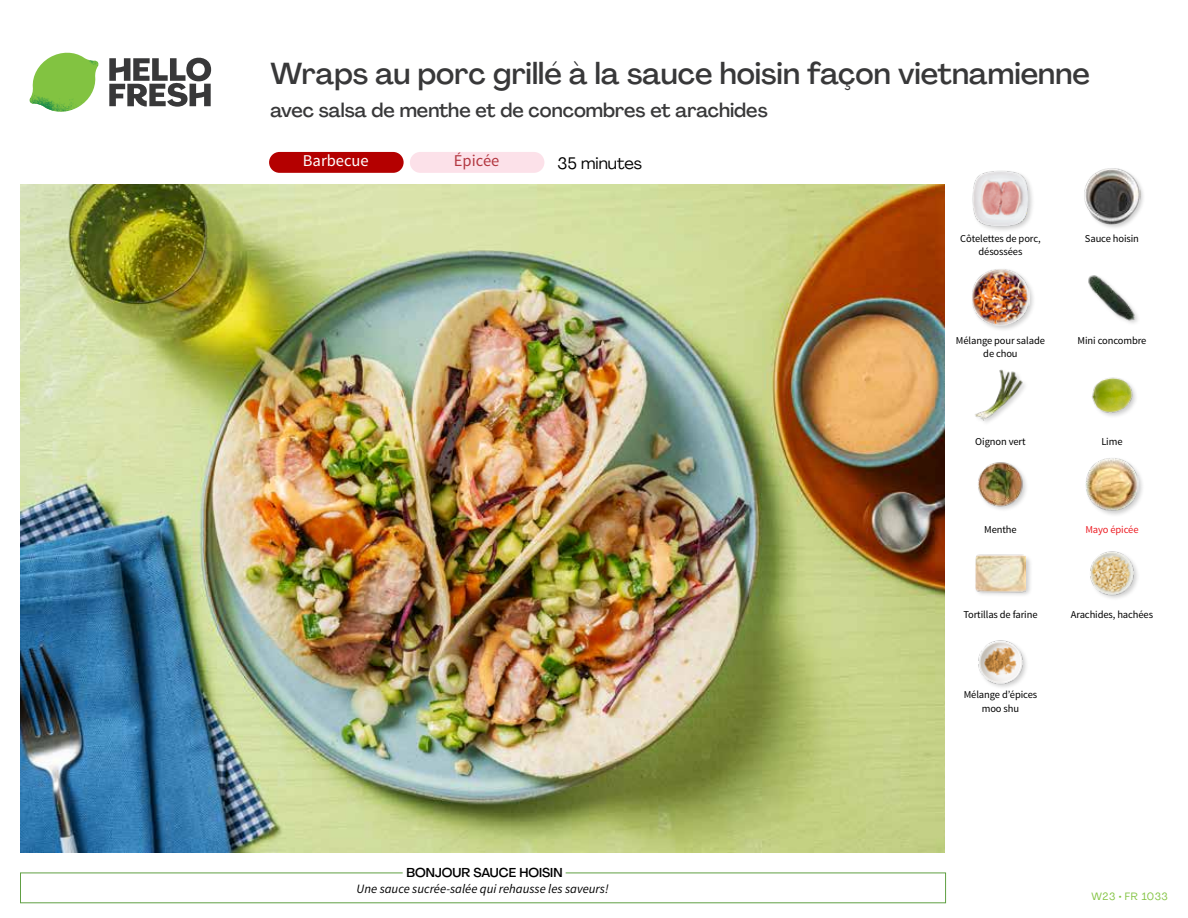
<style>
.page{position:relative;width:1188px;height:918px;background:#fff}
.page>*{position:absolute;margin:0;border:0;box-sizing:border-box;transform-origin:0 0}
.t1{font:500 30px "Agrandir";color:#383839}
.t2{font:500 19.5px "Agrandir";color:#383839}
.t3{font:16.5px "Agrandir";color:#000}
.t4{font:16.5px "Source Sans Pro";color:#fff}
.t5{font:16.5px "Source Sans Pro";color:#b33841}
.t6{font:italic 12.75px "Source Sans Pro";color:#000}
.t7{font:500 12.75px "Agrandir";color:#000}
.t8{font:10.5px/13.5px "Source Sans Pro";letter-spacing:-.01em;color:#000;text-align:center}
.t9{font:10.5px "Source Sans Pro";letter-spacing:-.01em;color:#ed1d24}
.t10{font:10.5px "Agrandir";letter-spacing:.05em;color:#82c341}
</style>
<div class="page">
<svg style="left:109px;top:57px;width:102px;height:50px"></svg>
<svg style="left:34px;top:53px;width:62px;height:40px"></svg>
<img style="left:67px;top:53px;width:32px;height:26px">
<img style="left:33px;top:75px;width:59px;height:11px">
<img style="left:29px;top:79px;width:61px;height:33px">
<img style="left:65px;top:86px;width:27px;height:25px">
<div style="left:20px;top:873px;width:926px;height:30px;border:1px solid #609f43"></div>
<div style="left:403px;top:865px;width:163px;height:15px;background:#fff"></div>
<img style="left:21px;top:184px;width:924px;height:668px">
<div style="left:410px;top:152px;width:134px;height:21px;background:#fce1e9;border-radius:10px"></div>
<div style="left:269px;top:152px;width:135px;height:21px;background:#b40000;border-radius:10px"></div>
<img style="left:978px;top:640px;width:49px;height:48px">
<img style="left:1090px;top:551px;width:48px;height:48px">
<div style="left:974px;top:554px;width:59px;height:44px;background:#000;opacity:.2"></div>
<img style="left:975px;top:554px;width:51px;height:44px">
<div style="left:1084px;top:456px;width:61px;height:62px;background:#000;opacity:.2"></div>
<img style="left:1085px;top:457px;width:54px;height:54px">
<img style="left:978px;top:462px;width:48px;height:48px">
<img style="left:1092px;top:377px;width:44px;height:39px">
<img style="left:975px;top:369px;width:50px;height:54px">
<img style="left:1088px;top:275px;width:50px;height:48px">
<div style="left:971px;top:267px;width:65px;height:65px;background:#000;opacity:.2"></div>
<img style="left:972px;top:268px;width:57px;height:57px">
<div style="left:1083px;top:167px;width:63px;height:64px;background:#000;opacity:.2"></div>
<img style="left:1083px;top:167px;width:58px;height:58px">
<div style="left:972px;top:170px;width:63px;height:63px;background:#000;opacity:.2"></div>
<img style="left:972px;top:170px;width:57px;height:57px">
<h1 class="t1" style="left:271px;top:55px;width:821px">Wraps au porc grillé à la sauce hoisin façon vietnamienne</h1>
<h2 class="t2" style="left:271px;top:98px;width:499px">avec salsa de menthe et de concombres et arachides</h2>
<h3 class="t4" style="left:303px;top:151px;width:67px">Barbecue</h3>
<h3 class="t3" style="left:558px;top:153px;width:86px">35 minutes</h3>
<h3 class="t5" style="left:454px;top:151px;width:47px">Épicée</h3>
<p class="t7" style="left:406px;top:864px;width:158px">BONJOUR SAUCE HOISIN</p>
<p class="t6" style="left:357px;top:881px;width:254px">Une sauce sucrée-salée qui rehausse les saveurs!</p>
<p class="t8" style="left:960px;top:232px;width:82px">Côtelettes de porc, désossées</p>
<p class="t8" style="left:1085px;top:232px;width:56px">Sauce hoisin</p>
<p class="t8" style="left:956px;top:334px;width:90px">Mélange pour salade de chou</p>
<p class="t8" style="left:1078px;top:334px;width:70px">Mini concombre</p>
<p class="t8" style="left:975px;top:435px;width:52px">Oignon vert</p>
<p class="t8" style="left:1101px;top:435px;width:23px">Lime</p>
<p class="t8" style="left:984px;top:522px;width:34px">Menthe</p>
<p class="t9" style="left:1085px;top:523px;width:55px">Mayo épicée</p>
<p class="t8" style="left:963px;top:608px;width:76px">Tortillas de farine</p>
<p class="t8" style="left:1071px;top:608px;width:84px">Arachides, hachées</p>
<p class="t8" style="left:964px;top:688px;width:75px">Mélange d’épices moo shu</p>
<p class="t10" style="left:1092px;top:890px;width:78px">W23 • FR 1033</p>
</div>
